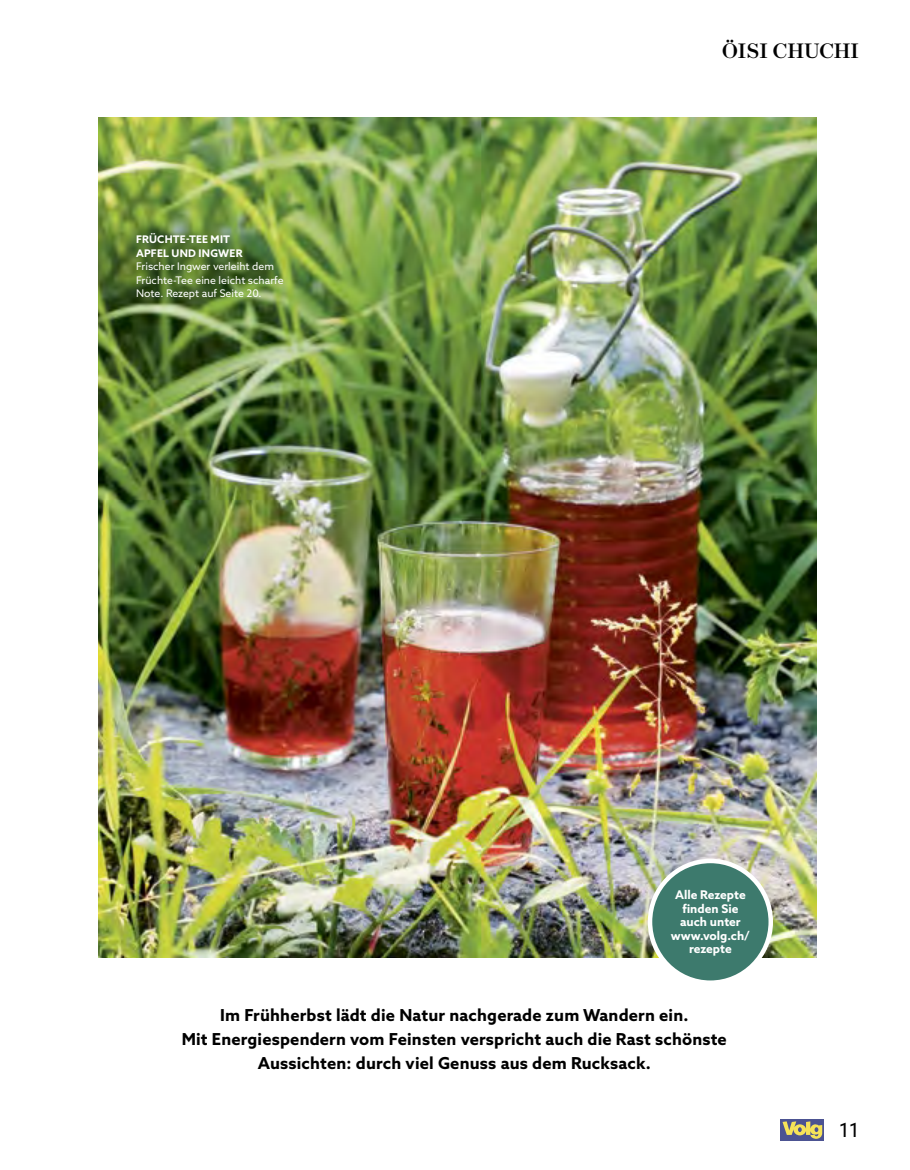
<style>
.page{position:relative;width:910px;height:1170px;background:#fff}
.page>*{position:absolute;margin:0;border:0;box-sizing:border-box;transform-origin:0 0}
.t1{font:600 21px "Escrow";color:#000}
.t2{font:19.5px "Azo Sans";color:#000}
.t3{font:700 16.5px/24px "Azo Sans";letter-spacing:.01em;color:#000;text-align:center}
.t4{font:700 12px/13.5px "Azo Sans";color:#fff;text-align:center}
.t5{font:10.5px/13.5px "Azo Sans";color:#fff}
.t6{font:700 10.5px/13.5px "Azo Sans";letter-spacing:.02em;color:#fff}
</style>
<div class="page">
<img style="left:99px;top:118px;width:717px;height:839px">
<div style="left:650px;top:860px;width:121px;height:122px;background:#3d7a6d;border-radius:50%"></div>
<div style="left:648px;top:858px;width:125px;height:126px;border:4px solid #fff;border-radius:50%"></div>
<div style="left:781px;top:1118px;width:43px;height:22px;background:#4c5392"></div>
<svg style="left:782px;top:1121px;width:40px;height:17px"></svg>
<p class="t6" style="left:136px;top:232px;width:108px">FRÜCHTE-TEE MIT<br>APFEL UND INGWER</p>
<p class="t5" style="left:136px;top:259px;width:149px">Frischer Ingwer verleiht dem<br>Früchte-Tee eine leicht scharfe<br>Note. Rezept auf Seite 20.</p>
<p class="t1" style="left:722px;top:38px;width:138px">ÖISI CHUCHI</p>
<p class="t4" style="left:671px;top:887px;width:80px">Alle Rezepte finden Sie auch unter www.volg.ch/ rezepte</p>
<p class="t3" style="left:182px;top:1003px;width:547px">Im Frühherbst lädt die Natur nachgerade zum Wandern ein.<br>Mit Energiespendern vom Feinsten verspricht auch die Rast schönste<br>Aussichten: durch viel Genuss aus dem Rucksack.</p>
<p class="t2" style="left:839px;top:1117px;width:21px">11</p>
</div>
